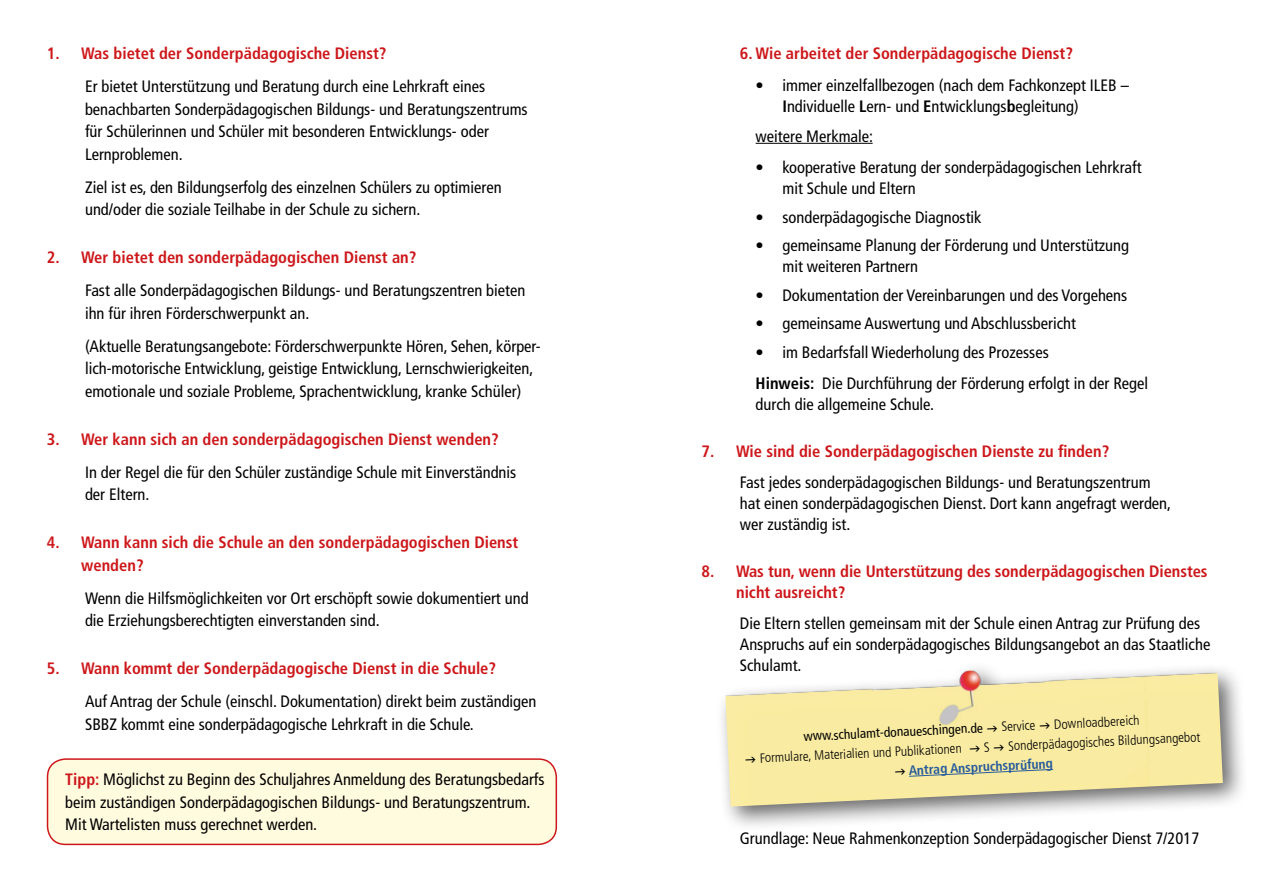
<style>
.page{position:relative;width:1263px;height:893px;background:#fff}
.page>*{position:absolute;margin:0;border:0;box-sizing:border-box;transform-origin:0 0}
.t1{font:condensed 16.5px/22.5px "Frutiger";color:#000}
.t2{font:700 condensed 16.5px/22.5px "Frutiger";color:#cd171a}
.t3{font:300 condensed 13.5px "Frutiger";color:#000}
.t4{font:condensed 13.5px "Frutiger";color:#000}
.t5{font:700 condensed 13.5px "Frutiger";color:#275b9b}
.s1{font-weight:700;color:#cd171a}
.s2{font-weight:700}
</style>
<div class="page">
<hr style="left:756px;top:143px;width:117px;height:1px;background:#000">
<div style="left:48px;top:759px;width:508px;height:85px;background:#fffbdf;border-radius:18px"></div>
<div style="left:47px;top:758px;width:510px;height:87px;border:2px solid #cd171a;border-radius:18px"></div>
<div style="left:715px;top:661px;width:533px;height:171px;background:#000;opacity:.6"></div>
<img style="left:724px;top:661px;width:499px;height:146px">
<svg style="left:987px;top:725px;width:10px;height:7px"></svg>
<svg style="left:1040px;top:723px;width:10px;height:6px"></svg>
<svg style="left:746px;top:757px;width:10px;height:6px"></svg>
<svg style="left:895px;top:769px;width:159px;height:8px"></svg>
<svg style="left:970px;top:742px;width:34px;height:10px"></svg>
<p class="t2" style="left:47px;top:42px;width:341px">1. Was bietet der Sonderpädagogische Dienst?</p>
<p class="t1" style="left:85px;top:75px;width:444px">Er bietet Unterstützung und Beratung durch eine Lehrkraft eines benachbarten Sonderpädagogischen Bildungs- und Beratungszentrums für Schülerinnen und Schüler mit besonderen Entwicklungs- oder Lernproblemen.</p>
<p class="t1" style="left:85px;top:176px;width:418px">Ziel ist es, den Bildungserfolg des einzelnen Schülers zu optimieren und/oder die soziale Teilhabe in der Schule zu sichern.</p>
<p class="t2" style="left:47px;top:246px;width:371px">2. Wer bietet den sonderpädagogischen Dienst an?</p>
<p class="t1" style="left:85px;top:279px;width:442px">Fast alle Sonderpädagogischen Bildungs- und Beratungszentren bieten ihn für ihren Förderschwerpunkt an.</p>
<p class="t1" style="left:85px;top:335px;width:457px">(Aktuelle Beratungsangebote: Förderschwerpunkte Hören, Sehen, körper&shy;lich-motorische Entwicklung, geistige Entwicklung, Lernschwierigkeiten, emotionale und soziale Probleme, Sprachentwicklung, kranke Schüler)</p>
<p class="t2" style="left:47px;top:428px;width:453px">3. Wer kann sich an den sonderpädagogischen Dienst wenden?</p>
<p class="t1" style="left:85px;top:461px;width:433px">In der Regel die für den Schüler zuständige Schule mit Einverständnis der Eltern.</p>
<p class="t2" style="left:81px;top:531px;width:439px;text-indent:-35px">4. Wann kann sich die Schule an den sonderpädagogischen Dienst wenden?</p>
<p class="t1" style="left:85px;top:587px;width:445px">Wenn die Hilfsmöglichkeiten vor Ort erschöpft sowie dokumentiert und die Erziehungsberechtigten einverstanden sind.</p>
<p class="t2" style="left:47px;top:657px;width:451px">5. Wann kommt der Sonderpädagogische Dienst in die Schule?</p>
<p class="t1" style="left:85px;top:690px;width:453px">Auf Antrag der Schule (einschl. Dokumentation) direkt beim zuständigen<br>SBBZ kommt eine sonderpädagogische Lehrkraft in die Schule.</p>
<p class="t1" style="left:65px;top:769px;width:481px"><span class="s1">Tipp:</span> Möglichst zu Beginn des Schuljahres Anmeldung des Beratungsbedarfs beim zuständigen Sonderpädagogischen Bildungs- und Beratungszentrum.<br>Mit Wartelisten muss gerechnet werden.</p>
<p class="t2" style="left:740px;top:42px;width:335px">6. Wie arbeitet der Sonderpädagogische Dienst?</p>
<p class="t1" style="left:782px;top:75px;width:348px;line-height:21px;text-indent:-27px">• immer einzelfallbezogen (nach dem Fachkonzept ILEB –<br><span class="s2">I</span>ndividuelle <span class="s2">L</span>ern- und <span class="s2">E</span>ntwicklungs<span class="s2">b</span>egleitung)</p>
<p class="t1" style="left:756px;top:125px;width:119px">weitere Merkmale:</p>
<p class="t1" style="left:782px;top:157px;width:361px;line-height:21px;text-indent:-27px">• kooperative Beratung der sonderpädagogischen Lehrkraft mit Schule und Eltern</p>
<p class="t1" style="left:755px;top:206px;width:228px">• sonderpädagogische Diagnostik</p>
<p class="t1" style="left:782px;top:235px;width:348px;line-height:21px;text-indent:-27px">• gemeinsame Planung der Förderung und Unterstützung mit weiteren Partnern</p>
<p class="t1" style="left:755px;top:284px;width:373px">• Dokumentation der Vereinbarungen und des Vorgehens</p>
<p class="t1" style="left:755px;top:312px;width:322px">• gemeinsame Auswertung und Abschlussbericht</p>
<p class="t1" style="left:755px;top:336px;width:394px;line-height:31.5px">• im Bedarfsfall Wiederholung des Prozesses<br><span class="s2">Hinweis:</span> Die Durchführung der Förderung erfolgt in der Regel</p>
<p class="t1" style="left:756px;top:393px;width:180px">durch die allgemeine Schule.</p>
<p class="t2" style="left:702px;top:440px;width:409px">7. Wie sind die Sonderpädagogischen Dienste zu finden?</p>
<p class="t1" style="left:740px;top:472px;width:433px;line-height:21px">Fast jedes sonderpädagogischen Bildungs- und Beratungszentrum hat einen sonderpädagogischen Dienst. Dort kann angefragt werden, wer zuständig ist.</p>
<p class="t2" style="left:736px;top:560px;width:473px;line-height:21px;text-indent:-35px">8. Was tun, wenn die Unterstützung des sonderpädagogischen Dienstes nicht ausreicht?</p>
<p class="t1" style="left:740px;top:613px;width:472px;line-height:21px">Die Eltern stellen gemeinsam mit der Schule einen Antrag zur Prüfung des<br>Anspruchs auf ein sonderpädagogisches Bildungsangebot an das Staatliche<br>Schulamt.</p>
<p class="t4" style="left:803px;top:729px;width:181px;rotate:-3deg">www.schulamt-donaueschingen.de</p>
<p class="t3" style="left:1001px;top:719px;width:36px;rotate:-3deg">Service</p>
<p class="t3" style="left:1053px;top:717px;width:87px;rotate:-3deg">Downloadbereich</p>
<p class="t3" style="left:759px;top:751px;width:204px;rotate:-3deg">Formulare, Materialien und Publikationen</p>
<p class="t3" style="left:1008px;top:739px;width:194px;rotate:-3deg">Sonderpädagogisches Bildungsangebot</p>
<p class="t5" style="left:908px;top:763px;width:146px;rotate:-3deg">Antrag Anspruchsprüfung</p>
<p class="t1" style="left:740px;top:827px;width:461px">Grundlage: Neue Rahmenkonzeption Sonderpädagogischer Dienst 7/2017</p>
</div>
